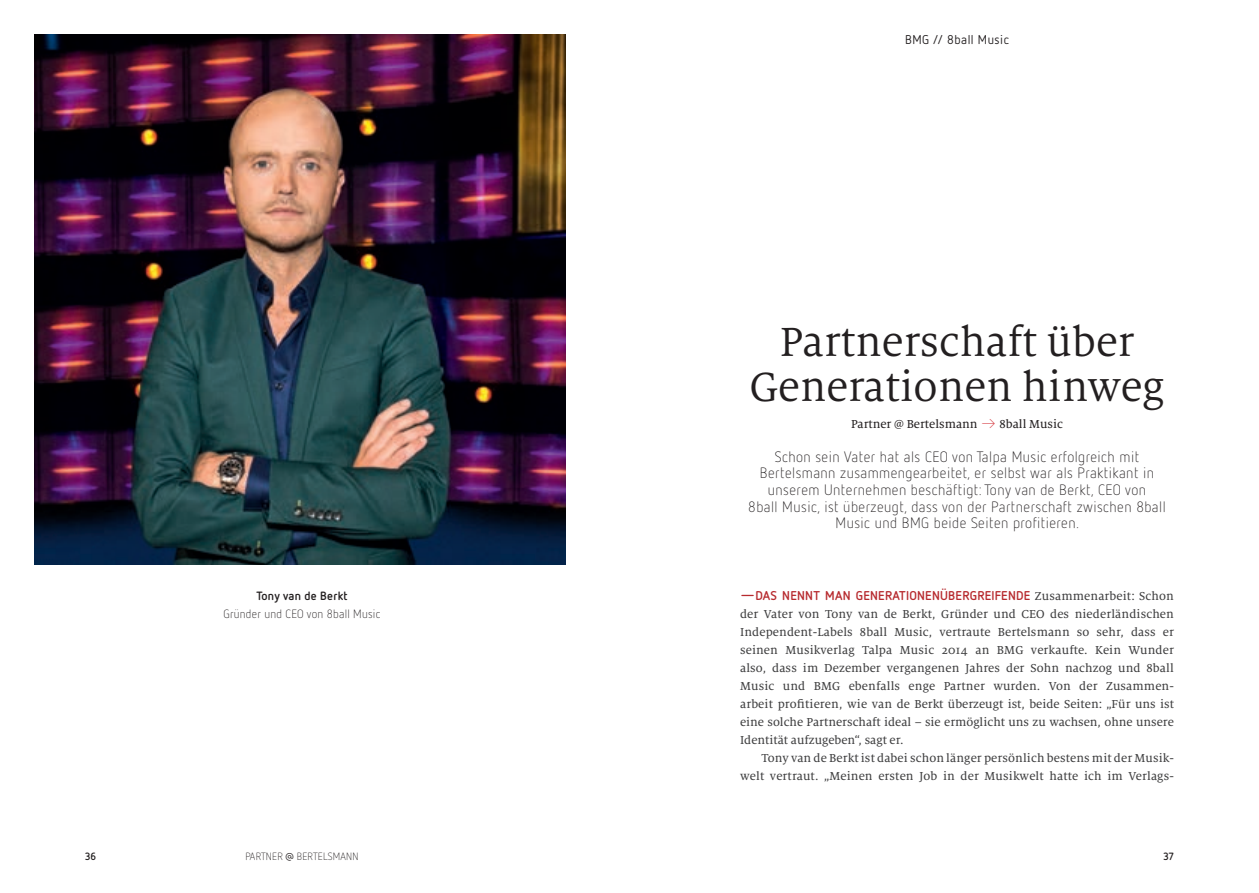
<style>
.page{position:relative;width:1259px;height:893px;background:#fff}
.page>*{position:absolute;margin:0;border:0;box-sizing:border-box;transform-origin:0 0}
.Head{font:45px/45px "Milo Serif OT";color:#231f20;text-align:center}
.Vorspann_Netto_10_11{font:300 15px/16.5px "Netto OT";letter-spacing:.03em;color:#231f20;text-align:center}
.Lauftext_Einzug{font:12.75px/18px "Milo Serif OT Text";letter-spacing:.01em;color:#3e3e3f;text-align:justify}
.t1{font:12.75px "Milo Serif OT Text";color:#231f20}
.t2{font:12.75px "Netto OT";letter-spacing:.04em;color:#231f20}
.BU_standard{font:300 12px/18px "Netto OT";letter-spacing:.02em;color:#231f20;text-align:center}
.t3{font:300 10.5px "Netto OT";letter-spacing:.02em;color:#231f20}
.t4{font:700 10.5px "Netto OT";color:#231f20}
.s1{font-weight:700}
.s2{font-family:"Netto OT";font-weight:300;color:#d1232a}
.s3{font-family:"Netto OT";font-weight:700;color:#b72b2f}
.s4{font-family:"Antipasto";font-weight:400}
</style>
<div class="page">
<img style="left:34px;top:34px;width:532px;height:530px">
<p class="t2" style="left:905px;top:32px;width:105px">BMG // 8ball Music</p>
<p class="BU_standard" style="left:223px;top:587px;width:158px"><span class="s1">Tony van de Berkt<br></span>Gründer und CEO von 8ball Music</p>
<p class="Head" style="left:750px;top:320px;width:416px">Partnerschaft über<br>Generationen hinweg</p>
<p class="t1" style="left:851px;top:417px;width:213px">Partner @ Bertelsmann <span class="s2">→</span> 8ball Music</p>
<p class="Vorspann_Netto_10_11" style="left:748px;top:448px;width:419px">Schon sein Vater hat als CEO von Talpa Music erfolgreich mit Bertelsmann zusammengearbeitet, er selbst war als Praktikant in unserem Unternehmen beschäftigt: Tony van de Berkt, CEO von<br>8ball Music, ist überzeugt, dass von der Partnerschaft zwischen 8ball Music und BMG beide Seiten profitieren.</p>
<p class="Lauftext_Einzug" style="left:740px;top:587px;width:435px"><span class="s3">—DAS NENNT MAN GENERATIONENÜBERGREIFENDE</span> Zusammenarbeit: Schon der Vater von Tony van de Berkt, Gründer und CEO des niederländischen Independent-Labels 8ball Music, vertraute Bertelsmann so sehr, dass er seinen Musikverlag Talpa Music 2014 an BMG verkaufte. Kein Wunder also, dass im Dezember vergangenen Jahres der Sohn nachzog und 8ball Music und BMG ebenfalls enge Partner wurden. Von der Zusammen&shy;arbeit profitieren, wie van de Berkt überzeugt ist, beide Seiten: „Für uns ist eine solche Partnerschaft ideal – sie ermöglicht uns zu wachsen, ohne unsere Identität aufzugeben“, sagt er.</p>
<p class="Lauftext_Einzug" style="left:740px;top:749px;width:435px;text-align:right">Tony van de Berkt ist dabei schon länger persönlich bestens mit der Musik&shy;welt vertraut. „Meinen ersten Job in der Musikwelt hatte ich im Verlags-</p>
<p class="t4" style="left:85px;top:850px;width:12px">36</p>
<p class="t3" style="left:245px;top:850px;width:115px">PARTNER <span class="s4">@</span> BERTELSMANN</p>
<p class="t4" style="left:1163px;top:850px;width:12px">37</p>
</div>
